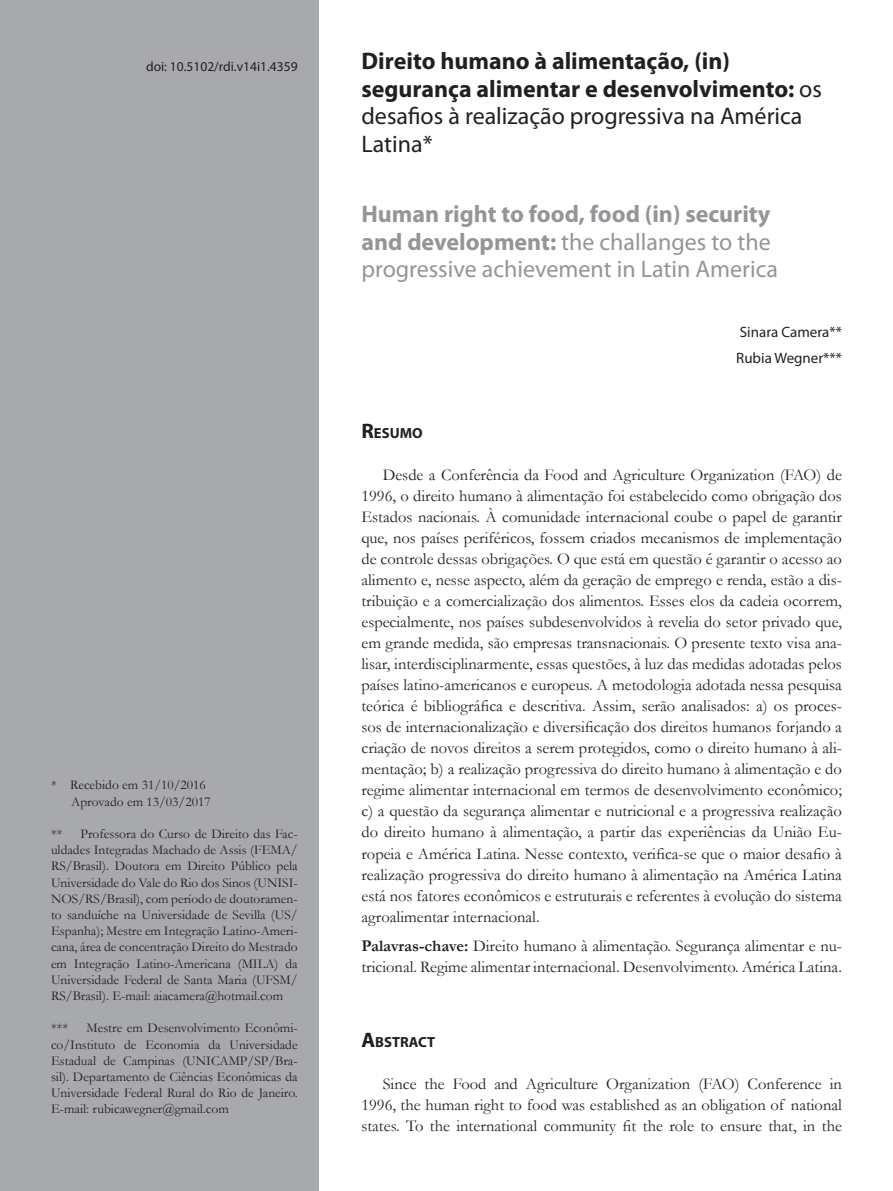
<style>
.page{position:relative;width:893px;height:1191px;background:#fff}
.page>*{position:absolute;margin:0;border:0;box-sizing:border-box;transform-origin:0 0}
.Tit{font:700 24px/27.6px "Myriad Pro";color:#231f20}
.Tit2{font:24px/27.6px "Myriad Pro";color:#939598}
.texto{font:16.5px/21px "Garamond";color:#231f20;text-align:justify}
.text_sem_recuo{font:16.5px/21px "Garamond";color:#231f20}
.Myriad_10{font:15px "Myriad Pro";color:#231f20}
.Subt_resumo{font:700 14.7px "Myriad Pro";color:#231f20}
.rodape{font:13.5px/16.2px "Garamond";color:#231f20;text-align:justify}
.Doi{font:13.5px "Myriad Pro";color:#231f20}
.s1{font-weight:400}
.s2{font-weight:700}
.s3{font-size:21px}
</style>
<div class="page">
<div style="left:0;top:0;width:319px;height:1191px;background:#a8a9ad"></div>
<p class="Doi" style="left:146px;top:58px;width:153px">doi: 10.5102/rdi.v14i1.4359</p>
<p class="Tit" style="left:361px;top:46px;width:462px">Direito humano à alimentação, (in) segurança alimentar e desenvolvimento: <span class="s1">os desafios à realização progressiva na América Latina*</span></p>
<p class="Tit2" style="left:361px;top:200px;width:418px"><span class="s2">Human right to food, food (in) security and development:</span> the challanges to the progressive achievement in Latin America</p>
<p class="rodape" style="left:51px;top:776px;width:156px">* Recebido em 31/10/2016</p>
<p class="rodape" style="left:71px;top:793px;width:141px">Aprovado em 13/03/2017</p>
<p class="rodape" style="left:51px;top:825px;width:13px">**</p>
<p class="rodape" style="left:51px;top:825px;width:248px;text-indent:29px">Professora do Curso de Direito das Fac&shy;uldades Integradas Machado de Assis (FEMA/ RS/Brasil). Doutora em Direito Público pela Universidade do Vale do Rio dos Sinos (UNISI-NOS/RS/Brasil), com período de doutoramen&shy;to sanduíche na Universidade de Sevilla (US/ Espanha); Mestre em Integração Latino-Ameri&shy;cana, área de concentração Direito do Mestrado em Integração Latino-Americana (MILA) da Universidade Federal de Santa Maria (UFSM/ RS/Brasil). E-mail: aiacamera@hotmail.com</p>
<p class="rodape" style="left:51px;top:1019px;width:19px">***</p>
<p class="rodape" style="left:51px;top:1019px;width:248px;text-indent:35px">Mestre em Desenvolvimento Econômi&shy;co/Instituto de Economia da Universidade Estadual de Campinas (UNICAMP/SP/Bra&shy;sil). Departamento de Ciências Econômicas da Universidade Federal Rural do Rio de Janeiro.<br>E-mail: rubicawegner@gmail.com</p>
<p class="Myriad_10" style="left:740px;top:323px;width:104px">Sinara Camera**</p>
<p class="Myriad_10" style="left:736px;top:348px;width:107px">Rubia Wegner***</p>
<p class="Subt_resumo" style="left:361px;top:423px;width:63px"><span class="s3">R</span>ESUMO</p>
<p class="texto" style="left:361px;top:464px;width:482px;text-indent:21px">Desde a Conferência da Food and Agriculture Organization (FAO) de 1996, o direito humano à alimentação foi estabelecido como obrigação dos Estados nacionais. À comunidade internacional coube o papel de garantir que, nos países periféricos, fossem criados mecanismos de implementação de controle dessas obrigações. O que está em questão é garantir o acesso ao alimento e, nesse aspecto, além da geração de emprego e renda, estão a dis&shy;tribuição e a comercialização dos alimentos. Esses elos da cadeia ocorrem, especialmente, nos países subdesenvolvidos à revelia do setor privado que, em grande medida, são empresas transnacionais. O presente texto visa ana&shy;lisar, interdisciplinarmente, essas questões, à luz das medidas adotadas pelos países latino-americanos e europeus. A metodologia adotada nessa pesquisa teórica é bibliográfica e descritiva. Assim, serão analisados: a) os proces&shy;sos de internacionalização e diversificação dos direitos humanos forjando a criação de novos direitos a serem protegidos, como o direito humano à ali&shy;mentação; b) a realização progressiva do direito humano à alimentação e do regime alimentar internacional em termos de desenvolvimento econômico; c) a questão da segurança alimentar e nutricional e a progressiva realização do direito humano à alimentação, a partir das experiências da União Eu&shy;ropeia e América Latina. Nesse contexto, verifica-se que o maior desafio à realização progressiva do direito humano à alimentação na América Latina está nos fatores econômicos e estruturais e referentes à evolução do sistema agroalimentar internacional.</p>
<p class="text_sem_recuo" style="left:361px;top:935px;width:482px"><span class="s2">Palavras-chave:</span> Direito humano à alimentação. Segurança alimentar e nu&shy;tricional. Regime alimentar internacional. Desenvolvimento. América Latina.</p>
<p class="Subt_resumo" style="left:361px;top:1032px;width:75px"><span class="s3">A</span>BSTRACT</p>
<p class="texto" style="left:361px;top:1073px;width:482px;text-indent:21px">Since the Food and Agriculture Organization (FAO) Conference in 1996, the human right to food was established as an obligation of national states. To the international community fit the role to ensure that, in the</p>
</div>
